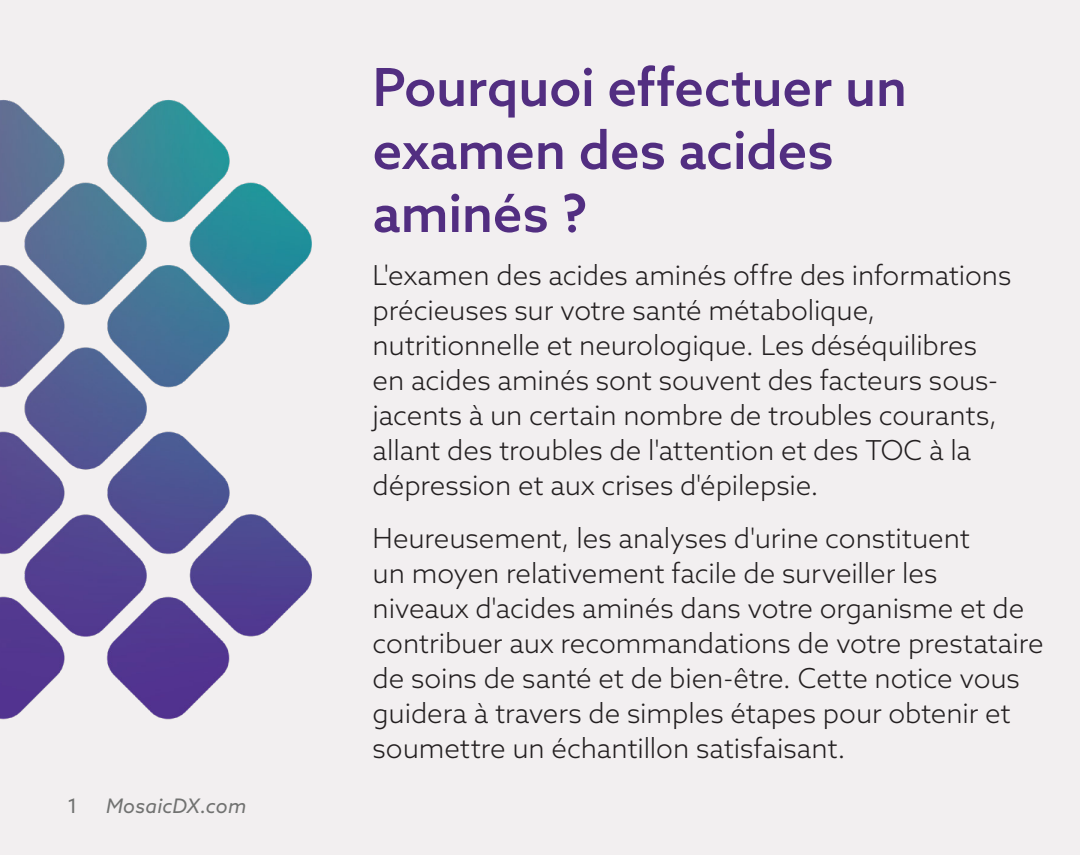
<style>
.page{position:relative;width:1080px;height:855px;background:#f2eff0}
.page>*{position:absolute;margin:0;border:0;box-sizing:border-box;transform-origin:0 0}
.MDX_Paragraph_Style{font:500 52.5px/63px "Azo Sans";letter-spacing:-.005em;color:#522e81}
.MDX_Paragraph_Style-2{font:300 27.5px/35px "Azo Sans";letter-spacing:-.005em;color:#231f20}
.t1{font:italic 20px "Azo Sans";letter-spacing:.01em;color:#717271}
.t2{font:20px "Azo Sans";color:#717271}
</style>
<div class="page">
<img style="left:0;top:100px;width:312px;height:620px">
<p class="t2" style="left:68px;top:793px;width:12px">1</p>
<p class="t1" style="left:106px;top:793px;width:142px">MosaicDX.com</p>
<p class="MDX_Paragraph_Style" style="left:373px;top:55px;width:536px">Pourquoi effectuer un examen des acides aminés ?</p>
<p class="MDX_Paragraph_Style-2" style="left:373px;top:257px;width:640px">L'examen des acides aminés offre des informations précieuses sur votre santé métabolique, nutritionnelle et neurologique. Les déséquilibres en acides aminés sont souvent des facteurs sous&shy;jacents à un certain nombre de troubles courants, allant des troubles de l'attention et des TOC à la dépression et aux crises d'épilepsie.</p>
<p class="MDX_Paragraph_Style-2" style="left:373px;top:520px;width:673px">Heureusement, les analyses d'urine constituent<br>un moyen relativement facile de surveiller les<br>niveaux d'acides aminés dans votre organisme et de contribuer aux recommandations de votre prestataire de soins de santé et de bien-être. Cette notice vous guidera à travers de simples étapes pour obtenir et soumettre un échantillon satisfaisant.</p>
</div>
